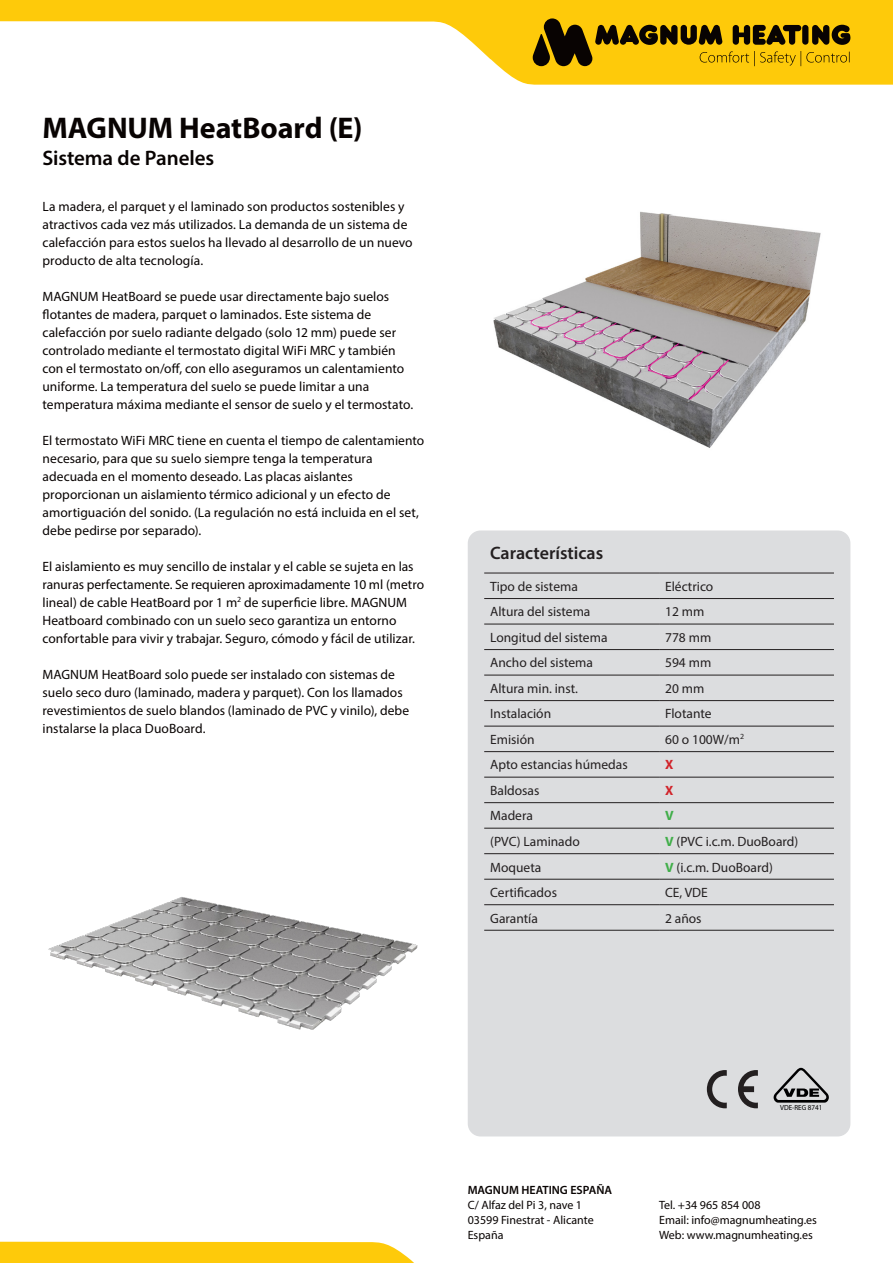
<style>
.page{position:relative;width:893px;height:1263px;background:#fff}
.page>*{position:absolute;margin:0;border:0;box-sizing:border-box;transform-origin:0 0}
.t1{font:700 30px "Myriad Pro";color:#080302}
.t2{font:600 21px "Myriad Pro";letter-spacing:-.005em;color:#080302}
.t3{font:600 18px "Myriad Pro";color:#231f20}
.t4{font:13.5px/18px "Myriad Pro";letter-spacing:.005em;color:#080302}
.t5{font:13.5px "Myriad Pro";color:#231f20}
.t6{font:700 13.5px "Myriad Pro";color:#d1232a}
.t7{font:700 13.5px "Myriad Pro";color:#40ae49}
.t8{font:12px/15px "Myriad Pro";color:#080302}
.t9{font:600 12px "Myriad Pro";color:#080302}
.t10{font:7.35px "Myriad Pro";color:#000001;scale:.96 1}
.s1{font-weight:700;color:#40ae49}
</style>
<div class="page">
<div style="left:0;top:1242px;width:414px;height:21px;background:#feca0a"></div>
<svg style="left:0;top:0;width:893px;height:85px"></svg>
<svg style="left:533px;top:18px;width:317px;height:48px;background:#a78407"></svg>
<img style="left:48px;top:897px;width:370px;height:133px">
<div style="left:468px;top:530px;width:382px;height:606px;background:#dcdddf;border-radius:13px"></div>
<img style="left:493px;top:211px;width:328px;height:237px">
<hr style="left:484px;top:598px;width:175px;height:1px;background:#231f20">
<hr style="left:659px;top:598px;width:175px;height:1px;background:#231f20">
<hr style="left:484px;top:624px;width:175px;height:1px;background:#231f20">
<hr style="left:659px;top:624px;width:175px;height:1px;background:#231f20">
<hr style="left:484px;top:649px;width:175px;height:1px;background:#231f20">
<hr style="left:659px;top:649px;width:175px;height:1px;background:#231f20">
<hr style="left:484px;top:675px;width:175px;height:1px;background:#231f20">
<hr style="left:659px;top:675px;width:175px;height:1px;background:#231f20">
<hr style="left:484px;top:700px;width:175px;height:1px;background:#231f20">
<hr style="left:659px;top:700px;width:175px;height:1px;background:#231f20">
<hr style="left:484px;top:726px;width:175px;height:1px;background:#231f20">
<hr style="left:659px;top:726px;width:175px;height:1px;background:#231f20">
<hr style="left:484px;top:751px;width:175px;height:1px;background:#231f20">
<hr style="left:659px;top:751px;width:175px;height:1px;background:#231f20">
<hr style="left:484px;top:777px;width:175px;height:1px;background:#231f20">
<hr style="left:659px;top:777px;width:175px;height:1px;background:#231f20">
<hr style="left:484px;top:802px;width:175px;height:1px;background:#231f20">
<hr style="left:659px;top:802px;width:175px;height:1px;background:#231f20">
<hr style="left:484px;top:828px;width:175px;height:1px;background:#231f20">
<hr style="left:659px;top:828px;width:175px;height:1px;background:#231f20">
<hr style="left:484px;top:853px;width:175px;height:1px;background:#231f20">
<hr style="left:659px;top:853px;width:175px;height:1px;background:#231f20">
<hr style="left:484px;top:879px;width:175px;height:1px;background:#231f20">
<hr style="left:659px;top:879px;width:175px;height:1px;background:#231f20">
<hr style="left:484px;top:904px;width:175px;height:1px;background:#231f20">
<hr style="left:659px;top:904px;width:175px;height:1px;background:#231f20">
<hr style="left:484px;top:930px;width:175px;height:1px;background:#231f20">
<hr style="left:659px;top:930px;width:175px;height:1px;background:#231f20">
<hr style="left:484px;top:573px;width:175px;height:1px;background:#231f20">
<hr style="left:659px;top:573px;width:175px;height:1px;background:#231f20">
<svg style="left:774px;top:1068px;width:55px;height:34px"></svg>
<svg style="left:707px;top:1070px;width:20px;height:38px"></svg>
<svg style="left:738px;top:1070px;width:20px;height:38px"></svg>
<p class="t1" style="left:43px;top:108px;width:321px">MAGNUM HeatBoard (E)</p>
<p class="t2" style="left:43px;top:145px;width:173px">Sistema de Paneles</p>
<p class="t4" style="left:43px;top:197px;width:372px">La madera, el parquet y el laminado son productos sostenibles y atractivos cada vez más utilizados. La demanda de un sistema de calefacción para estos suelos ha llevado al desarrollo de un nuevo producto de alta tecnología.</p>
<p class="t4" style="left:43px;top:287px;width:372px">MAGNUM HeatBoard se puede usar directamente bajo suelos flotantes de madera, parquet o laminados. Este sistema de calefacción por suelo radiante delgado (solo 12 mm) puede ser controlado mediante el termostato digital WiFi MRC y también con el termostato on/off, con ello aseguramos un calentamiento uniforme. La temperatura del suelo se puede limitar a una temperatura máxima mediante el sensor de suelo y el termostato.</p>
<p class="t4" style="left:43px;top:431px;width:383px">El termostato WiFi MRC tiene en cuenta el tiempo de calentamiento necesario, para que su suelo siempre tenga la temperatura adecuada en el momento deseado. Las placas aislantes proporcionan un aislamiento térmico adicional y un efecto de amortiguación del sonido. (La regulación no está incluida en el set, debe pedirse por separado).</p>
<p class="t4" style="left:43px;top:557px;width:383px">El aislamiento es muy sencillo de instalar y el cable se sujeta en las ranuras perfectamente. Se requieren aproximadamente 10 ml (metro lineal) de cable HeatBoard por 1 m<sup>2</sup> de superficie libre. MAGNUM Heatboard combinado con un suelo seco garantiza un entorno confortable para vivir y trabajar. Seguro, cómodo y fácil de utilizar.</p>
<p class="t4" style="left:43px;top:665px;width:368px">MAGNUM HeatBoard solo puede ser instalado con sistemas de suelo seco duro (laminado, madera y parquet). Con los llamados revestimientos de suelo blandos (laminado de PVC y vinilo), debe instalarse la placa DuoBoard.</p>
<p class="t3" style="left:490px;top:541px;width:114px">Características</p>
<p class="t5" style="left:490px;top:578px;width:89px">Tipo de sistema</p>
<p class="t5" style="left:665px;top:578px;width:50px">Eléctrico</p>
<p class="t5" style="left:490px;top:603px;width:102px">Altura del sistema</p>
<p class="t5" style="left:665px;top:603px;width:41px">12 mm</p>
<p class="t5" style="left:490px;top:629px;width:119px">Longitud del sistema</p>
<p class="t5" style="left:665px;top:629px;width:48px">778 mm</p>
<p class="t5" style="left:490px;top:654px;width:104px">Ancho del sistema</p>
<p class="t5" style="left:665px;top:654px;width:48px">594 mm</p>
<p class="t5" style="left:490px;top:680px;width:89px">Altura min. inst.</p>
<p class="t5" style="left:665px;top:680px;width:41px">20 mm</p>
<p class="t5" style="left:490px;top:705px;width:62px">Instalación</p>
<p class="t5" style="left:665px;top:705px;width:48px">Flotante</p>
<p class="t5" style="left:490px;top:731px;width:46px">Emisión</p>
<p class="t5" style="left:665px;top:731px;width:81px">60 o 100W/m<sup>2</sup></p>
<p class="t5" style="left:490px;top:757px;width:139px">Apto estancias húmedas</p>
<p class="t6" style="left:665px;top:756px;width:10px">X</p>
<p class="t5" style="left:490px;top:782px;width:51px">Baldosas</p>
<p class="t6" style="left:665px;top:782px;width:10px">X</p>
<p class="t5" style="left:490px;top:808px;width:44px">Madera</p>
<p class="t7" style="left:665px;top:807px;width:10px">V</p>
<p class="t5" style="left:490px;top:833px;width:91px">(PVC) Laminado</p>
<p class="t5" style="left:665px;top:833px;width:135px"><span class="s1">V</span> (PVC i.c.m. DuoBoard)</p>
<p class="t5" style="left:490px;top:859px;width:53px">Moqueta</p>
<p class="t5" style="left:665px;top:859px;width:109px"><span class="s1">V</span> (i.c.m. DuoBoard)</p>
<p class="t5" style="left:490px;top:884px;width:68px">Certificados</p>
<p class="t5" style="left:665px;top:884px;width:44px">CE, VDE</p>
<p class="t5" style="left:490px;top:910px;width:49px">Garantía</p>
<p class="t5" style="left:665px;top:910px;width:38px">2 años</p>
<p class="t10" style="left:780px;top:1102px;width:45px">VDE-REG 8741</p>
<p class="t9" style="left:468px;top:1182px;width:146px">MAGNUM HEATING ESPAÑA</p>
<p class="t8" style="left:468px;top:1197px;width:128px">C/ Alfaz del Pi 3, nave 1<br>03599 Finestrat - Alicante<br>España</p>
<p class="t8" style="left:659px;top:1197px;width:159px">Tel. +34 965 854 008<br>Email: info@magnumheating.es<br>Web: www.magnumheating.es</p>
</div>
